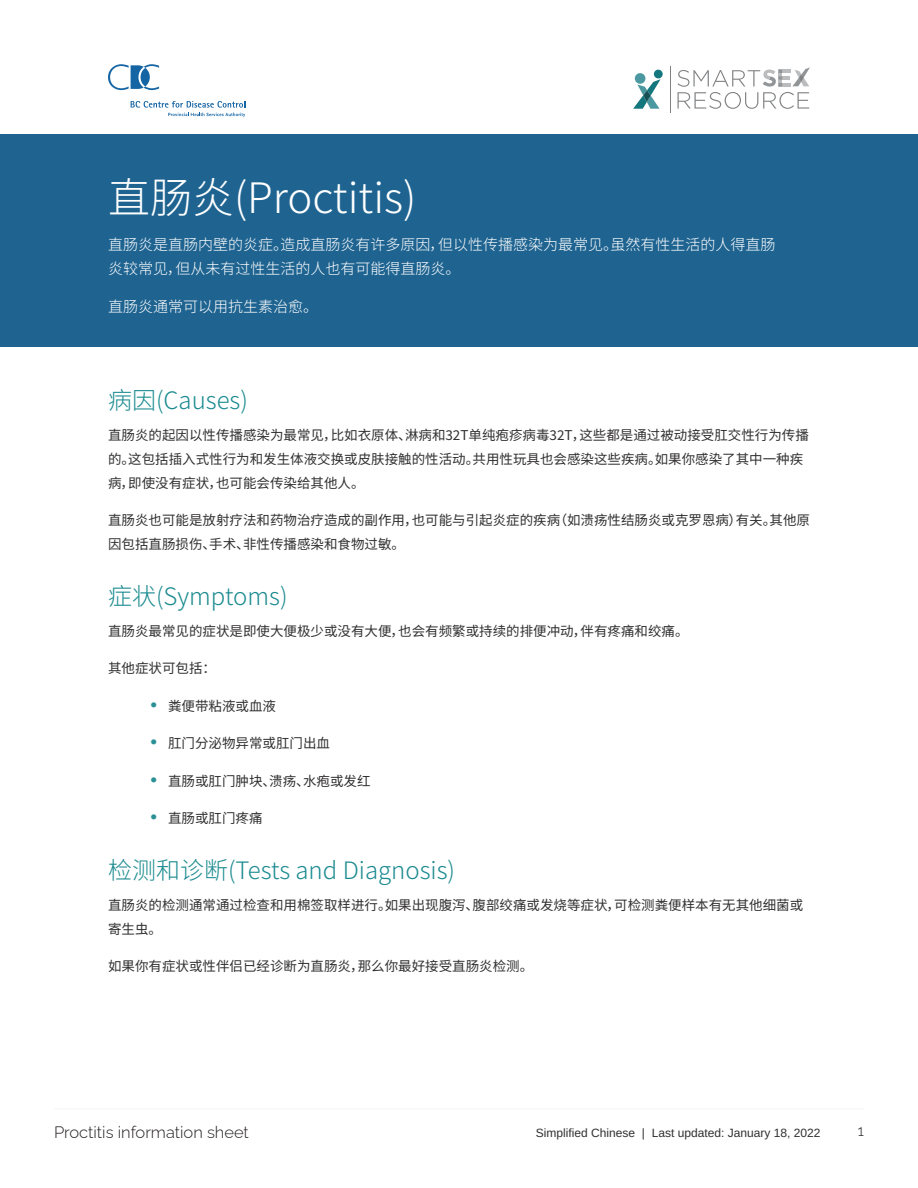
<style>
.page{position:relative;width:918px;height:1188px;background:#fff}
.page>*{position:absolute;margin:0;border:0;box-sizing:border-box;transform-origin:0 0}
.t1{font:300 42px "Noto Sans SC";color:#fff}
.t2{font:300 24px "Noto Sans SC";color:#1c8b90}
.t3{font:300 16.5px "Raleway";color:#231f20}
.t4{font:300 15px/24px "Noto Sans SC";color:#fff}
.t5{font:300 15px "Raleway";color:#231f20}
.t6{font:13.5px/24px "Noto Sans SC";color:#312f30}
.t7{font:12px "Arimo";color:#312f30}
.s1{font-size:24px;color:#2a9096}
</style>
<div class="page">
<div style="left:654px;top:70px;width:9px;height:8px;background:#13777d;border-radius:4px"></div>
<div style="left:635px;top:73px;width:10px;height:11px;background:#4b98a1;border-radius:5px"></div>
<svg style="left:633px;top:79px;width:28px;height:30px"></svg>
<hr style="left:670px;top:66px;width:1px;height:46px;background:#808284">
<svg style="left:677px;top:67px;width:133px;height:42px"></svg>
<svg style="left:131px;top:101px;width:114px;height:16px"></svg>
<svg style="left:108px;top:64px;width:51px;height:26px"></svg>
<hr style="left:54px;top:1108px;width:810px;height:2px;background:#f7f8f9">
<div style="left:0;top:134px;width:918px;height:213px;background:#1f6491"></div>
<h1 class="t1" style="left:108px;top:174px;width:310px">直肠炎(Proctitis)</h1>
<p class="t4" style="left:108px;top:233px;width:669px">直肠炎是直肠内壁的炎症。造成直肠炎有许多原因，但以性传播感染为最常见。虽然有性生活的人得直肠炎较常见，但从未有过性生活的人也有可能得直肠炎。</p>
<p class="t4" style="left:108px;top:294px;width:212px">直肠炎通常可以用抗生素治愈。</p>
<h2 class="t2" style="left:108px;top:387px;width:142px">病因(Causes)</h2>
<p class="t6" style="left:108px;top:423px;width:702px">直肠炎的起因以性传播感染为最常见，比如衣原体、淋病和32T单纯疱疹病毒32T，这些都是通过被动接受肛交性行为传播的。这包括插入式性行为和发生体液交换或皮肤接触的性活动。共用性玩具也会感染这些疾病。如果你感染了其中一种疾病，即使没有症状，也可能会传染给其他人。</p>
<p class="t6" style="left:108px;top:509px;width:703px">直肠炎也可能是放射疗法和药物治疗造成的副作用，也可能与引起炎症的疾病（如溃疡性结肠炎或克罗恩病）有关。其他原因包括直肠损伤、手术、非性传播感染和食物过敏。</p>
<h2 class="t2" style="left:108px;top:583px;width:181px">症状(Symptoms)</h2>
<p class="t6" style="left:108px;top:619px;width:582px">直肠炎最常见的症状是即使大便极少或没有大便，也会有频繁或持续的排便冲动，伴有疼痛和绞痛。</p>
<p class="t6" style="left:108px;top:657px;width:109px">其他症状可包括：</p>
<p class="t6" style="left:142px;top:694px;width:136px"><span class="s1">•</span> 粪便带粘液或血液</p>
<p class="t6" style="left:142px;top:732px;width:190px"><span class="s1">•</span> 肛门分泌物异常或肛门出血</p>
<p class="t6" style="left:142px;top:769px;width:230px"><span class="s1">•</span> 直肠或肛门肿块、溃疡、水疱或发红</p>
<p class="t6" style="left:142px;top:807px;width:122px"><span class="s1">•</span> 直肠或肛门疼痛</p>
<h2 class="t2" style="left:108px;top:857px;width:349px">检测和诊断(Tests and Diagnosis)</h2>
<p class="t6" style="left:108px;top:893px;width:697px">直肠炎的检测通常通过检查和用棉签取样进行。如果出现腹泻、腹部绞痛或发烧等症状，可检测粪便样本有无其他细菌或寄生虫。</p>
<p class="t6" style="left:108px;top:955px;width:427px">如果你有症状或性伴侣已经诊断为直肠炎，那么你最好接受直肠炎检测。</p>
<p class="t3" style="left:54px;top:1119px;width:196px">Proctitis information sheet</p>
<p class="t7" style="left:536px;top:1125px;width:286px">Simplified Chinese | Last updated: January 18, 2022</p>
<p class="t5" style="left:858px;top:1119px;width:8px">1</p>
</div>
